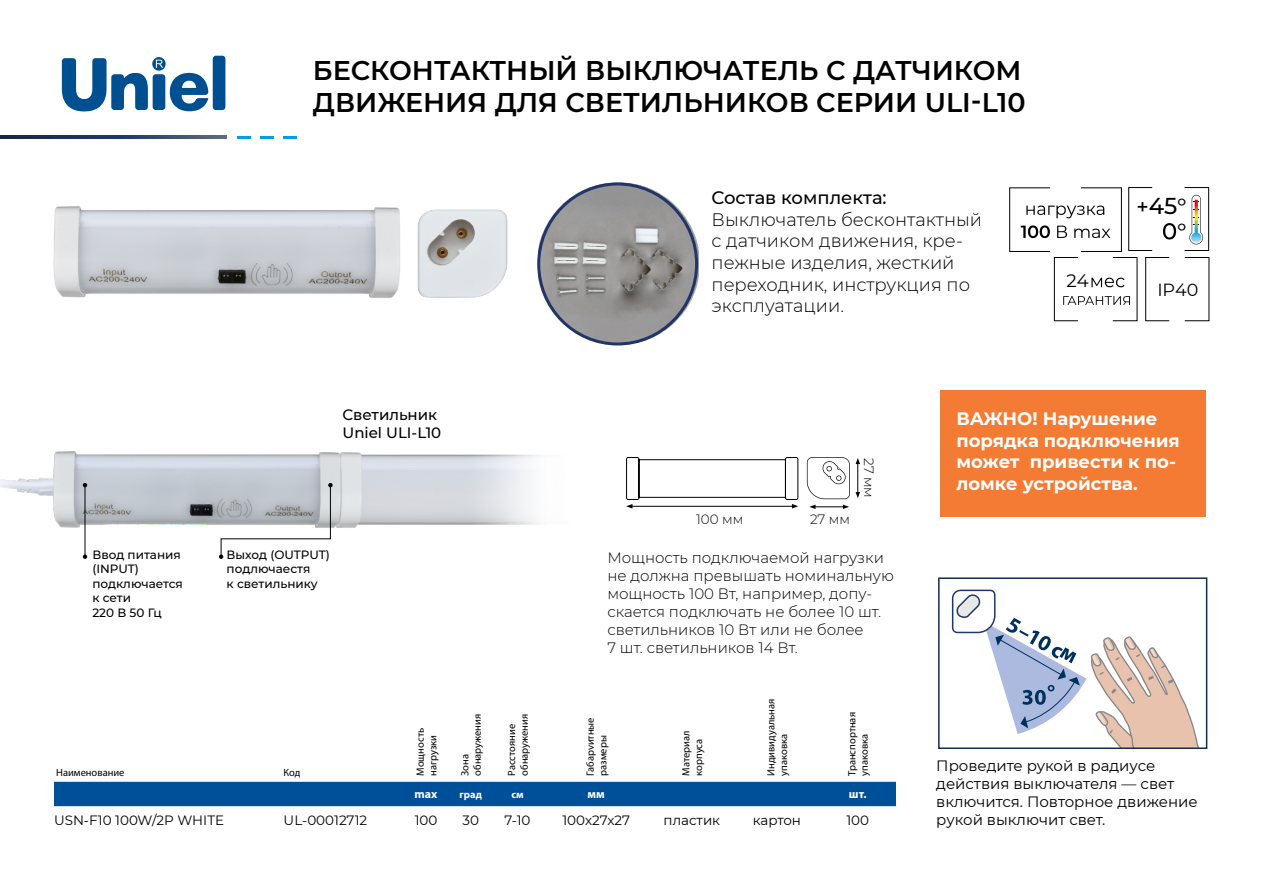
<style>
.page{position:relative;width:1263px;height:893px;background:#fff}
.page>*{position:absolute;margin:0;border:0;box-sizing:border-box;transform-origin:0 0}
.t1{font:600 27px/32.4px "Montserrat";color:#000}
.t2{font:500 22.95px "Montserrat";color:#000}
.t3{font:500 22.5px "Montserrat";color:#000}
.t4{font:300 18px/21.6px "Montserrat";color:#000}
.t5{font:700 18px/21.6px "Montserrat";color:#fff}
.t6{font:500 18px "Montserrat";color:#000}
.t7{font:18px "Montserrat";color:#000}
.t8{font:17.55px "Montserrat";color:#000}
.t9{font:300 15px/18px "Montserrat";color:#000}
.t10{font:15px/18px "Montserrat";color:#000}
.t11{font:500 15px/18px "Montserrat";color:#000}
.t12{font:13.5px "Montserrat";color:#000}
.t13{font:300 13.5px "Montserrat";color:#000}
.t14{font:500 12px/14.4px "Montserrat";color:#000}
.t15{font:700 12px "Myriad Pro";color:#fff}
.t16{font:10.5px/12.6px "Myriad Pro";color:#000}
.t17{font:700 10.5px "Myriad Pro";color:#fff}
.s1{font-size:21.15px}
.s2{font-size:22.5px}
</style>
<div class="page">
<div style="left:213px;top:56px;width:12px;height:54px;background:#004f91;border-radius:3px"></div>
<svg style="left:62px;top:57px;width:146px;height:55px"></svg>
<svg style="left:0;top:136px;width:227px;height:3px"></svg>
<svg style="left:237px;top:136px;width:13px;height:3px"></svg>
<svg style="left:260px;top:136px;width:13px;height:3px"></svg>
<svg style="left:283px;top:136px;width:13px;height:3px"></svg>
<div style="left:54px;top:782px;width:842px;height:24px;background:#004f99"></div>
<div style="left:940px;top:390px;width:266px;height:126px;background:#f47b33"></div>
<img style="left:53px;top:206px;width:347px;height:92px">
<img style="left:0;top:451px;width:541px;height:95px">
<img style="left:538px;top:182px;width:160px;height:160px">
<div style="left:537px;top:182px;width:161px;height:163px;border:3px solid #213666;border-radius:50%"></div>
<svg style="left:1009px;top:187px;width:200px;height:134px"></svg>
<img style="left:417px;top:209px;width:91px;height:89px">
<svg style="left:807px;top:457px;width:53px;height:42px"></svg>
<svg style="left:809px;top:505px;width:40px;height:4px"></svg>
<svg style="left:626px;top:457px;width:173px;height:52px"></svg>
<div style="left:938px;top:577px;width:269px;height:172px;border:2px solid #142b4d"></div>
<svg style="left:951px;top:588px;width:257px;height:159px"></svg>
<svg style="left:83px;top:483px;width:4px;height:4px"></svg>
<svg style="left:83px;top:554px;width:4px;height:5px"></svg>
<svg style="left:219px;top:483px;width:114px;height:76px"></svg>
<hr style="left:85px;top:485px;width:1px;height:72px;background:#000">
<h1 class="t1" style="left:313px;top:53px;width:714px">БЕСКОНТАКТНЫЙ ВЫКЛЮЧАТЕЛЬ С ДАТЧИКОМ<br>ДВИЖЕНИЯ ДЛЯ СВЕТИЛЬНИКОВ СЕРИИ ULI-L10</h1>
<p class="t6" style="left:711px;top:185px;width:177px">Состав комплекта:</p>
<p class="t4" style="left:711px;top:208px;width:272px">Выключатель бесконтактный с датчиком движения, кре&shy;пежные изделия, жесткий переходник, инструкция по эксплуатации.</p>
<p class="t7" style="left:1066px;top:268px;width:24px">24</p>
<h2 class="t2" style="left:1136px;top:190px;width:52px"><span class="s1">+</span>45<span class="s2">°</span></h2>
<h3 class="t3" style="left:1177px;top:216px;width:11px">°</h3>
<p class="t8" style="left:1157px;top:278px;width:43px">IP40</p>
<p class="t11" style="left:342px;top:405px;width:100px">Светильник<br>Uniel ULI-L10</p>
<p class="t14" style="left:92px;top:547px;width:92px">Ввод питания (INPUT) подключается к сети<br>220 В 50 Гц</p>
<p class="t14" style="left:227px;top:547px;width:105px">Выход (OUTPUT) подлючаестя<br>к светильнику</p>
<p class="t13" style="left:696px;top:510px;width:49px">100 мм</p>
<p class="t13" style="left:810px;top:510px;width:42px">27 мм</p>
<p class="t13" style="left:878px;top:458px;width:42px;rotate:90deg">27 мм</p>
<p class="t9" style="left:607px;top:548px;width:288px">Мощность подключаемой нагрузки не должна превышать номинальную мощность 100 Вт, например, допу&shy;скается подключать не более 10 шт. светильников 10 Вт или не более<br>7 шт. светильников 14 Вт.</p>
<p class="t16" style="left:56px;top:766px;width:70px">Наименование</p>
<p class="t16" style="left:284px;top:766px;width:18px">Код</p>
<p class="t16" style="left:414px;top:776px;width:49px;rotate:-90deg">Мощность нагрузки</p>
<p class="t16" style="left:458px;top:776px;width:64px;rotate:-90deg">Зона обнаружения</p>
<p class="t16" style="left:505px;top:776px;width:64px;rotate:-90deg">Расстояние обнаружения</p>
<p class="t16" style="left:584px;top:776px;width:60px;rotate:-90deg">Габарvитные размеры</p>
<p class="t16" style="left:679px;top:776px;width:47px;rotate:-90deg">Материал корпуса</p>
<p class="t16" style="left:764px;top:776px;width:79px;rotate:-90deg">Индивидуальная упаковка</p>
<p class="t16" style="left:845px;top:776px;width:65px;rotate:-90deg">Транспортная упаковка</p>
<p class="t15" style="left:415px;top:787px;width:24px">max</p>
<p class="t17" style="left:460px;top:787px;width:24px">град</p>
<p class="t17" style="left:511px;top:787px;width:14px">см</p>
<p class="t15" style="left:588px;top:787px;width:19px">мм</p>
<p class="t15" style="left:849px;top:787px;width:19px">шт.</p>
<p class="t12" style="left:54px;top:811px;width:172px">USN-F10 100W/2P WHITE</p>
<p class="t12" style="left:284px;top:811px;width:85px">UL-00012712</p>
<p class="t12" style="left:415px;top:811px;width:24px">100</p>
<p class="t12" style="left:462px;top:811px;width:18px">30</p>
<p class="t12" style="left:504px;top:811px;width:28px">7-10</p>
<p class="t12" style="left:562px;top:811px;width:69px">100х27х27</p>
<p class="t12" style="left:664px;top:811px;width:58px">пластик</p>
<p class="t12" style="left:753px;top:811px;width:50px">картон</p>
<p class="t12" style="left:846px;top:811px;width:24px">100</p>
<p class="t5" style="left:956px;top:407px;width:225px">ВАЖНО! Нарушение порядка подключения может привести к по&shy;ломке устройства.</p>
<p class="t10" style="left:936px;top:756px;width:263px">Проведите рукой в радиусе действия выключателя — свет включится. Повторное движение рукой выключит свет.</p>
</div>
